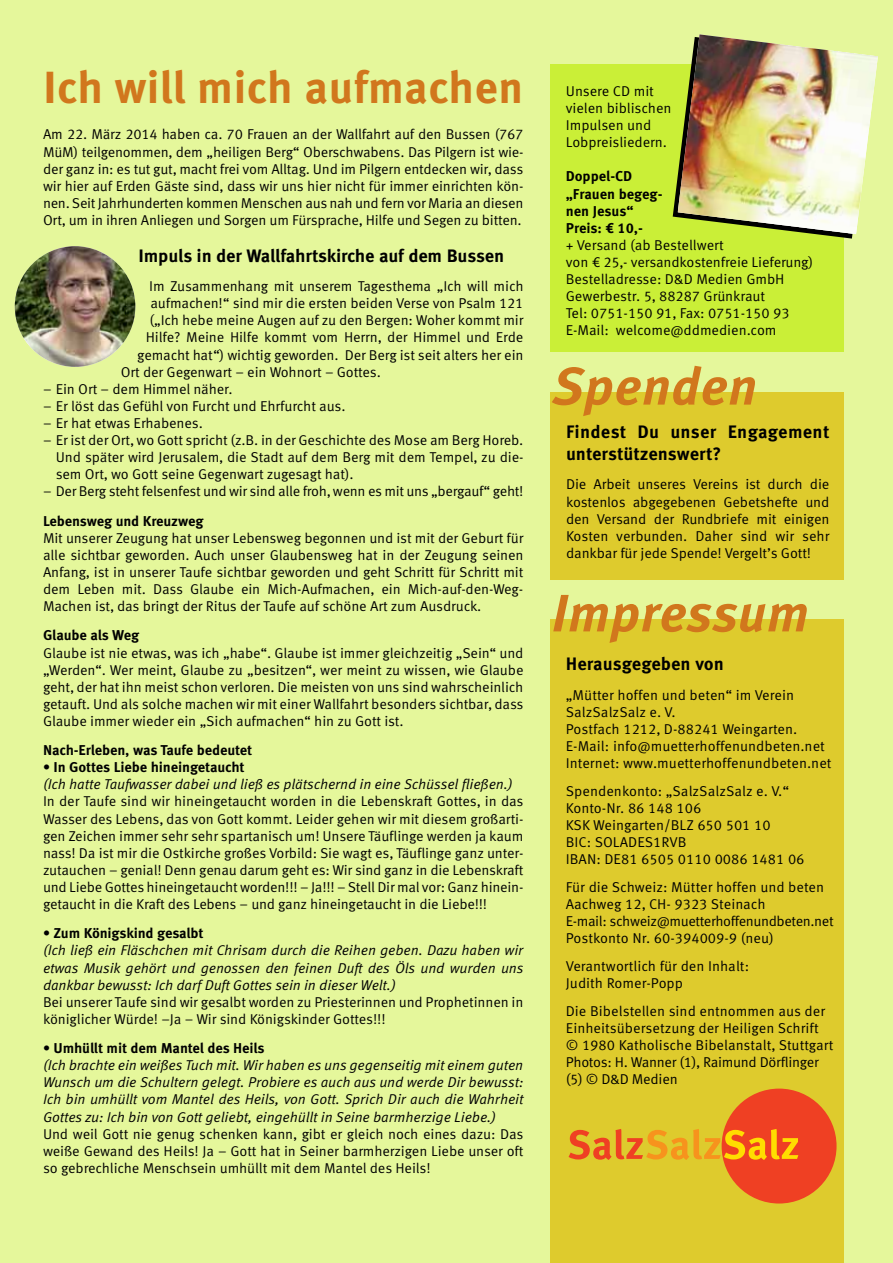
<style>
.page{position:relative;width:893px;height:1263px;background:#fff}
.page>*{position:absolute;margin:0;border:0;box-sizing:border-box;transform-origin:0 0}
.t1{font:italic 700 52.5px "Meta Corr";color:#d1771d}
.t2{font:700 45px "Meta Corr";color:#d1771d}
.t3{font:700 18px/21.6px "Meta Corr";letter-spacing:-.005em;color:#000}
.t4{font:14.25px/17.1px "Meta Corr";letter-spacing:-.01em;color:#000}
.t5{font:italic 14.25px/17.1px "Meta Corr";letter-spacing:-.015em;color:#000;text-align:justify}
.t6{font:700 14.25px/17.1px "Meta Corr";letter-spacing:-.015em;color:#000}
</style>
<div class="page">
<div style="left:1px;top:0;width:892px;height:1263px;background:#e5f79b"></div>
<div style="left:550px;top:619px;width:294px;height:644px;background:#decb2d"></div>
<div style="left:722px;top:1088px;width:114px;height:115px;background:#ef4023;border-radius:50%"></div>
<svg style="left:569px;top:1129px;width:229px;height:31px"></svg>
<div style="left:550px;top:392px;width:294px;height:188px;background:#decb2d"></div>
<img style="left:15px;top:246px;width:120px;height:121px;border-radius:50%">
<div style="left:550px;top:64px;width:294px;height:287px;background:#caef37"></div>
<svg style="left:673px;top:34px;width:183px;height:205px"></svg>
<img style="left:678px;top:35px;width:200px;height:199px">
<h2 class="t2" style="left:43px;top:70px;width:482px">Ich will mich aufmachen</h2>
<p class="t4" style="left:43px;top:127px;width:482px;text-align:justify">Am 22. März 2014 haben ca. 70 Frauen an der Wallfahrt auf den Bussen (767<br>MüM) teilgenommen, dem „heiligen Berg“ Oberschwabens. Das Pilgern ist wie&shy;der ganz in: es tut gut, macht frei vom Alltag. Und im Pilgern entdecken wir, dass wir hier auf Erden Gäste sind, dass wir uns hier nicht für immer einrichten kön&shy;nen. Seit Jahrhunderten kommen Menschen aus nah und fern vor Maria an diesen Ort, um in ihren Anliegen und Sorgen um Fürsprache, Hilfe und Segen zu bitten.</p>
<p class="t3" style="left:139px;top:246px;width:367px">Impuls in der Wallfahrtskirche auf dem Bussen</p>
<p class="t4" style="left:149px;top:279px;width:376px">Im Zusammenhang mit unserem Tagesthema „Ich will mich</p>
<p class="t4" style="left:150px;top:296px;width:375px">aufmachen!“ sind mir die ersten beiden Verse von Psalm 121</p>
<p class="t4" style="left:150px;top:313px;width:375px">(„Ich hebe meine Augen auf zu den Bergen: Woher kommt mir</p>
<p class="t4" style="left:146px;top:330px;width:379px">Hilfe? Meine Hilfe kommt vom Herrn, der Himmel und Erde</p>
<p class="t4" style="left:137px;top:347px;width:388px">gemacht hat“) wichtig geworden. Der Berg ist seit alters her ein</p>
<p class="t4" style="left:121px;top:364px;width:262px">Ort der Gegenwart – ein Wohnort – Gottes.</p>
<p class="t4" style="left:43px;top:381px;width:191px">– Ein Ort – dem Himmel näher.</p>
<p class="t4" style="left:43px;top:398px;width:304px">– Er löst das Gefühl von Furcht und Ehrfurcht aus.</p>
<p class="t4" style="left:43px;top:415px;width:161px">– Er hat etwas Erhabenes.</p>
<p class="t4" style="left:56px;top:433px;width:469px;text-align:justify;text-indent:-13px">– Er ist der Ort, wo Gott spricht (z.B. in der Geschichte des Mose am Berg Horeb.<br>Und später wird Jerusalem, die Stadt auf dem Berg mit dem Tempel, zu die&shy;sem Ort, wo Gott seine Gegenwart zugesagt hat).</p>
<p class="t4" style="left:43px;top:484px;width:482px">– Der Berg steht felsenfest und wir sind alle froh, wenn es mit uns „bergauf“ geht!</p>
<p class="t6" style="left:43px;top:513px;width:162px">Lebensweg und Kreuzweg</p>
<p class="t4" style="left:43px;top:530px;width:482px;text-align:justify">Mit unserer Zeugung hat unser Lebensweg begonnen und ist mit der Geburt für alle sichtbar geworden. Auch unser Glaubensweg hat in der Zeugung seinen Anfang, ist in unserer Taufe sichtbar geworden und geht Schritt für Schritt mit dem Leben mit. Dass Glaube ein Mich-Aufmachen, ein Mich-auf-den-Weg-Machen ist, das bringt der Ritus der Taufe auf schöne Art zum Ausdruck.</p>
<p class="t6" style="left:43px;top:628px;width:98px">Glaube als Weg</p>
<p class="t4" style="left:43px;top:645px;width:482px;text-align:justify">Glaube ist nie etwas, was ich „habe“. Glaube ist immer gleichzeitig „Sein“ und „Werden“. Wer meint, Glaube zu „besitzen“, wer meint zu wissen, wie Glaube geht, der hat ihn meist schon verloren. Die meisten von uns sind wahrscheinlich getauft. Und als solche machen wir mit einer Wallfahrt besonders sichtbar, dass Glaube immer wieder ein „Sich aufmachen“ hin zu Gott ist.</p>
<p class="t6" style="left:43px;top:743px;width:211px">Nach-Erleben, was Taufe bedeutet</p>
<p class="t6" style="left:43px;top:760px;width:203px">• In Gottes Liebe hineingetaucht</p>
<p class="t5" style="left:43px;top:777px;width:471px">(Ich hatte Taufwasser dabei und ließ es plätschernd in eine Schüssel fließen.)</p>
<p class="t4" style="left:43px;top:794px;width:482px;text-align:justify">In der Taufe sind wir hineingetaucht worden in die Lebenskraft Gottes, in das Wasser des Lebens, das von Gott kommt. Leider gehen wir mit diesem großarti&shy;gen Zeichen immer sehr sehr spartanisch um! Unsere Täuflinge werden ja kaum nass! Da ist mir die Ostkirche großes Vorbild: Sie wagt es, Täuflinge ganz unter&shy;zutauchen – genial! Denn genau darum geht es: Wir sind ganz in die Lebenskraft und Liebe Gottes hineingetaucht worden!!! – Ja!!! – Stell Dir mal vor: Ganz hinein&shy;getaucht in die Kraft des Lebens – und ganz hineingetaucht in die Liebe!!!</p>
<p class="t6" style="left:43px;top:926px;width:162px">• Zum Königskind gesalbt</p>
<p class="t5" style="left:43px;top:943px;width:482px">(Ich ließ ein Fläschchen mit Chrisam durch die Reihen geben. Dazu haben wir etwas Musik gehört und genossen den feinen Duft des Öls und wurden uns dankbar bewusst: Ich darf Duft Gottes sein in dieser Welt.)</p>
<p class="t4" style="left:43px;top:994px;width:482px">Bei unserer Taufe sind wir gesalbt worden zu Priesterinnen und Prophetinnen in königlicher Würde! –Ja – Wir sind Königskinder Gottes!!!</p>
<p class="t6" style="left:43px;top:1041px;width:223px">• Umhüllt mit dem Mantel des Heils</p>
<p class="t5" style="left:43px;top:1058px;width:482px">(Ich brachte ein weißes Tuch mit. Wir haben es uns gegenseitig mit einem guten Wunsch um die Schultern gelegt. Probiere es auch aus und werde Dir bewusst:<br>Ich bin umhüllt vom Mantel des Heils, von Gott. Sprich Dir auch die Wahrheit Gottes zu: Ich bin von Gott geliebt, eingehüllt in Seine barmherzige Liebe.)</p>
<p class="t4" style="left:43px;top:1126px;width:482px;text-align:justify">Und weil Gott nie genug schenken kann, gibt er gleich noch eines dazu: Das weiße Gewand des Heils! Ja – Gott hat in Seiner barmherzigen Liebe unser oft so gebrechliche Menschsein umhüllt mit dem Mantel des Heils!</p>
<p class="t4" style="left:566px;top:83px;width:107px">Unsere CD mit vielen biblischen<br>Impulsen und<br>Lobpreisliedern.</p>
<p class="t6" style="left:566px;top:169px;width:98px">Doppel-CD „Frauen begeg&shy;nen Jesus“<br>Preis: € 10,-</p>
<p class="t4" style="left:566px;top:237px;width:249px">+ Versand (ab Bestellwert<br>von € 25,- versandkostenfreie Lieferung)<br>Bestelladresse: D&amp;D Medien GmbH Gewerbestr. 5, 88287 Grünkraut<br>Tel: 0751-150 91, Fax: 0751-150 93<br>E-Mail: welcome@ddmedien.com</p>
<h1 class="t1" style="left:552px;top:366px;width:207px">Spenden</h1>
<p class="t3" style="left:566px;top:423px;width:265px">Findest Du unser Engagement unterstützenswert?</p>
<p class="t4" style="left:566px;top:477px;width:265px;text-align:justify">Die Arbeit unseres Vereins ist durch die kostenlos abgegebenen Gebetshefte und den Versand der Rundbriefe mit einigen Kosten verbunden. Daher sind wir sehr dankbar für jede Spende! Vergelt’s Gott!</p>
<h1 class="t1" style="left:552px;top:593px;width:259px">Impressum</h1>
<p class="t3" style="left:566px;top:655px;width:160px">Herausgegeben von</p>
<p class="t4" style="left:566px;top:687px;width:267px">„Mütter hoffen und beten“ im Verein SalzSalzSalz e. V.<br>Postfach 1212, D-88241 Weingarten.<br>E-Mail: info@muetterhoffenundbeten.net Internet: www.muetterhoffenundbeten.net</p>
<p class="t4" style="left:566px;top:783px;width:240px">Spendenkonto: „SalzSalzSalz e. V.“<br>Konto-Nr. 86 148 106<br>KSK Weingarten/BLZ 650 501 10<br>BIC: SOLADES1RVB<br>IBAN: DE81 6505 0110 0086 1481 06</p>
<p class="t4" style="left:566px;top:880px;width:269px">Für die Schweiz: Mütter hoffen und beten Aachweg 12, CH- 9323 Steinach<br>E-mail: schweiz@muetterhoffenundbeten.net Postkonto Nr. 60-394009-9 (neu)</p>
<p class="t4" style="left:566px;top:959px;width:185px">Verantwortlich für den Inhalt:<br>Judith Romer-Popp</p>
<p class="t4" style="left:566px;top:1004px;width:269px">Die Bibelstellen sind entnommen aus der Einheitsübersetzung der Heiligen Schrift © 1980 Katholische Bibelanstalt, Stuttgart Photos: H. Wanner (1), Raimund Dörflinger (5) © D&amp;D Medien</p>
</div>
